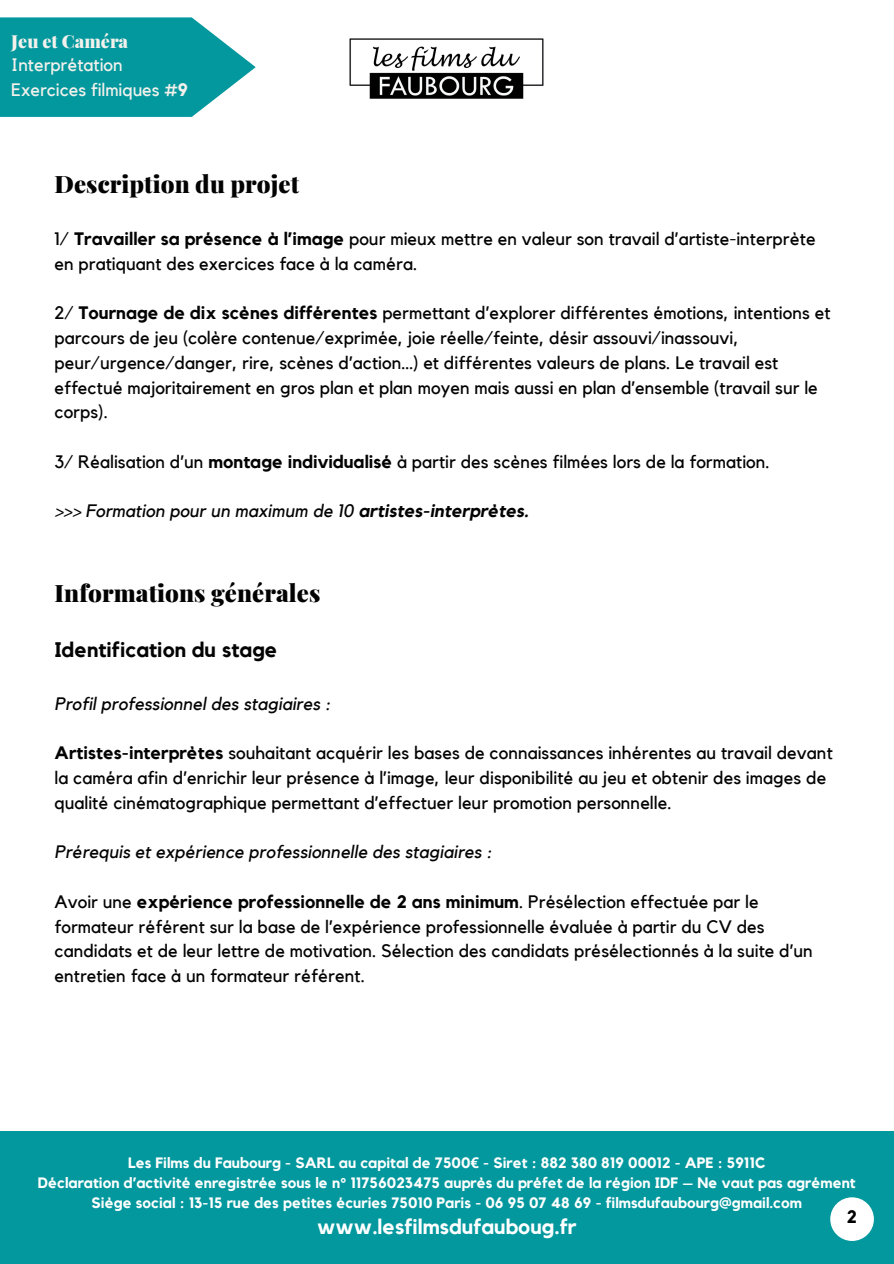
<style>
.page{position:relative;width:894px;height:1264px;background:#fff}
.page>*{position:absolute;margin:0;border:0;box-sizing:border-box;transform-origin:0 0}
.t1{font:900 24px "Playfair Display";letter-spacing:.005em;color:#030303}
.t2{font:700 21px "Kollektif";letter-spacing:.005em;color:#fff}
.t3{font:700 21px "Kollektif";letter-spacing:.005em;color:#030303}
.t4{font:18px/24.8px "Kollektif";letter-spacing:.005em;color:#030303}
.t5{font:italic 18px "Kollektif";letter-spacing:.005em;color:#030303}
.t6{font:18px/24.2px "Kollektif";color:#f2f1ec}
.t7{font:700 18px "Kollektif";color:#000}
.t8{font:700 15px "Kollektif";letter-spacing:.005em;color:#fff}
.s1{font-family:"Playfair Display";font-weight:900}
.s2{font-weight:700}
.s3{font-family:"Noto Sans"}
</style>
<div class="page">
<div style="left:0;top:1131px;width:893px;height:132px;background:#03989e"></div>
<div style="left:830px;top:1197px;width:43px;height:43px;background:#fff;border-radius:50%"></div>
<img style="left:349px;top:38px;width:195px;height:61px">
<svg style="left:0;top:17px;width:255px;height:100px;background:#22a4a9"></svg>
<p class="t6" style="left:11px;top:30px;width:178px"><span class="s1">Jeu et Caméra<br></span>Interprétation<br>Exercices filmiques <span class="s2">#9</span></p>
<h3 class="t1" style="left:54px;top:167px;width:246px">Description du projet</h3>
<h3 class="t4" style="left:54px;top:227px;width:762px">1/ <span class="s2">Travailler sa présence à l’image</span> pour mieux mettre en valeur son travail d’artiste-interprète en pratiquant des exercices face à la caméra.</h3>
<h3 class="t4" style="left:54px;top:301px;width:777px">2/ <span class="s2">Tournage de dix scènes différentes</span> permettant d’explorer différentes émotions, intentions et parcours de jeu (colère contenue/exprimée, joie réelle/feinte, désir assouvi/inassouvi, peur/urgence/danger, rire, scènes d’action…) et différentes valeurs de plans. Le travail est effectué majoritairement en gros plan et plan moyen mais aussi en plan d’ensemble (travail sur le corps).</h3>
<h1 class="t4" style="left:54px;top:450px;width:716px">3/ Réalisation d’un <span class="s2">montage individualisé</span> à partir des scènes filmées lors de la formation.</h1>
<h2 class="t5" style="left:54px;top:503px;width:475px">&gt;&gt;&gt; Formation pour un maximum de 10 <span class="s2">artistes-interprètes.</span></h2>
<h3 class="t1" style="left:54px;top:576px;width:267px">Informations générales</h3>
<h3 class="t3" style="left:54px;top:640px;width:224px">Identification du stage</h3>
<h3 class="t5" style="left:54px;top:695px;width:277px">Profil professionnel des stagiaires :</h3>
<h3 class="t4" style="left:54px;top:741px;width:779px"><span class="s2">Artistes-interprètes</span> souhaitant acquérir les bases de connaissances inhérentes au travail devant la caméra afin d’enrichir leur présence à l’image, leur disponibilité au jeu et obtenir des images de qualité cinématographique permettant d’effectuer leur promotion personnelle.</h3>
<p class="t5" style="left:54px;top:843px;width:439px">Prérequis et expérience professionnelle des stagiaires :</p>
<p class="t4" style="left:54px;top:890px;width:759px">Avoir une <span class="s2">expérience professionnelle de 2 ans minimum</span>. Présélection effectuée par le formateur référent sur la base de l’expérience professionnelle évaluée à partir du CV des candidats et de leur lettre de motivation. Sélection des candidats présélectionnés à la suite d’un entretien face à un formateur référent.</p>
<h3 class="t8" style="left:128px;top:1155px;width:638px">Les Films du Faubourg - SARL au capital de 7500<span class="s3">€</span> - Siret : 882 380 819 00012 - APE : 5911C</h3>
<p class="t8" style="left:38px;top:1175px;width:819px">Déclaration d’activité enregistrée sous le n° 11756023475 auprès du préfet de la région IDF – Ne vaut pas agrément</p>
<h1 class="t8" style="left:92px;top:1195px;width:711px">Siège social : 13-15 rue des petites écuries 75010 Paris - 06 95 07 48 69 - filmsdufaubourg@gmail.com</h1>
<h3 class="t2" style="left:317px;top:1216px;width:261px">www.lesfilmsdufauboug.fr</h3>
<p class="t7" style="left:846px;top:1208px;width:12px">2</p>
</div>
